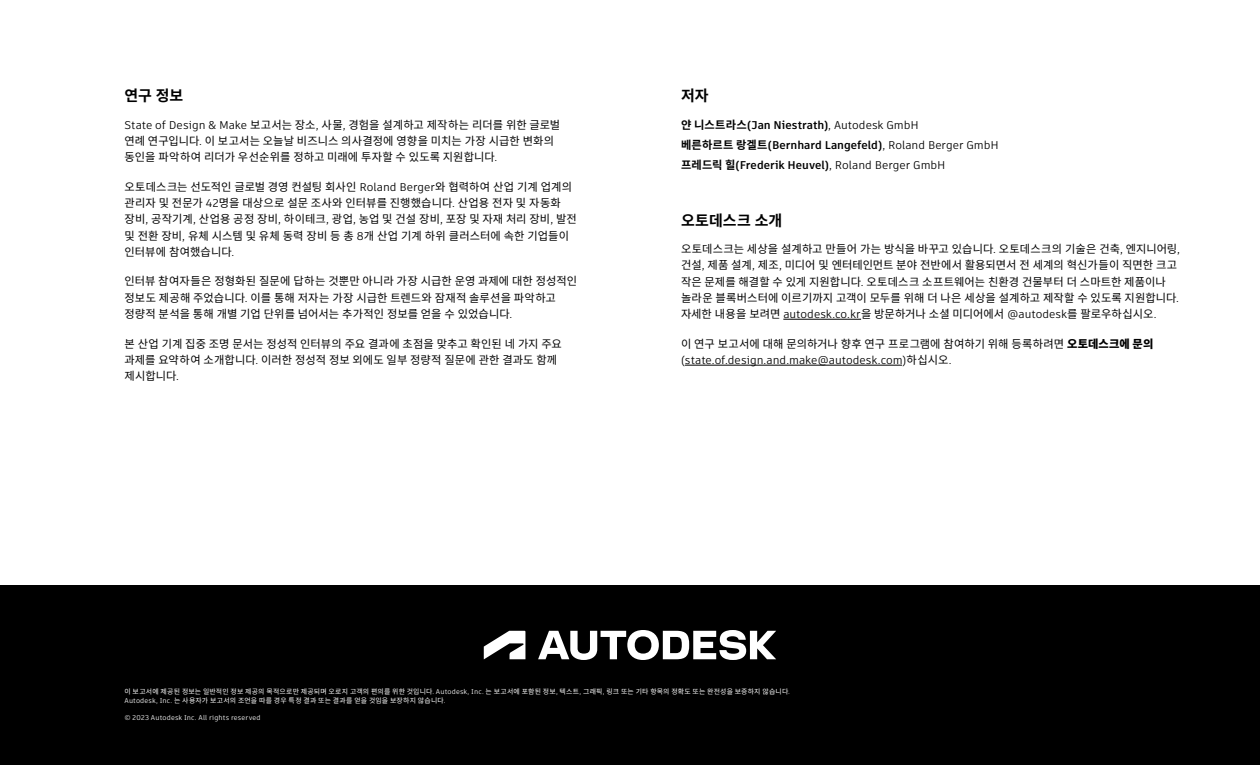
<style>
.page{position:relative;width:1260px;height:765px;background:#fff}
.page>*{position:absolute;margin:0;border:0;box-sizing:border-box;transform-origin:0 0}
.Subhead_level_1{font:700 15px "Noto Sans KR";letter-spacing:.005em;color:#000}
.Body_text{font:11.25px/16.2px "Noto Sans KR";letter-spacing:.005em;color:#000}
.Body_text-2{font:11.25px/16.2px "Artifakt Element";letter-spacing:-.005em;color:#000}
.Body_text-3{font:700 11.25px "Artifakt Element";color:#000}
.Tradegraph{font:6.88px/8.8px "Noto Sans KR";letter-spacing:.025em;color:#fff}
.Tradegraph-2{font:6.88px "Artifakt Element";letter-spacing:.025em;color:#fff}
.s1{font-family:"Artifakt Element"}
.s2{font-family:"Noto Sans KR"}
.s3{font-weight:400}
.s4{font-family:"Noto Sans KR";font-weight:700}
.s5{font-weight:700}
.s6{font-family:"Noto Sans KR";font-weight:900}
</style>
<div class="page">
<div style="left:0;top:585px;width:1260px;height:180px;background:#000"></div>
<hr style="left:783px;top:319px;width:78px;height:1px;background:#000">
<hr style="left:685px;top:365px;width:217px;height:1px;background:#000">
<svg style="left:538px;top:630px;width:238px;height:30px"></svg>
<svg style="left:484px;top:631px;width:41px;height:28px"></svg>
<p class="Subhead_level_1" style="left:124px;top:87px;width:60px">연구 정보</p>
<p class="Body_text" style="left:124px;top:117px;width:437px"><span class="s1">State of Design &amp; Make</span> 보고서는 장소<span class="s1">,</span> 사물<span class="s1">,</span> 경험을 설계하고 제작하는 리더를 위한 글로벌 연례 연구입니다<span class="s1">.</span> 이 보고서는 오늘날 비즈니스 의사결정에 영향을 미치는 가장 시급한 변화의 동인을 파악하여 리더가 우선순위를 정하고 미래에 투자할 수 있도록 지원합니다<span class="s1">.</span></p>
<p class="Body_text" style="left:124px;top:179px;width:454px">오토데스크는 선도적인 글로벌 경영 컨설팅 회사인 <span class="s1">Roland Berger</span>와 협력하여 산업 기계 업계의 관리자 및 전문가 <span class="s1">42</span>명을 대상으로 설문 조사와 인터뷰를 진행했습니다<span class="s1">.</span> 산업용 전자 및 자동화 장비<span class="s1">,</span> 공작기계<span class="s1">,</span> 산업용 공정 장비<span class="s1">,</span> 하이테크<span class="s1">,</span> 광업<span class="s1">,</span> 농업 및 건설 장비<span class="s1">,</span> 포장 및 자재 처리 장비<span class="s1">,</span> 발전 및 전환 장비<span class="s1">,</span> 유체 시스템 및 유체 동력 장비 등 총 <span class="s1">8</span>개 산업 기계 하위 클러스터에 속한 기업들이 인터뷰에 참여했습니다<span class="s1">.</span></p>
<p class="Body_text" style="left:124px;top:273px;width:454px">인터뷰 참여자들은 정형화된 질문에 답하는 것뿐만 아니라 가장 시급한 운영 과제에 대한 정성적인 정보도 제공해 주었습니다<span class="s1">.</span> 이를 통해 저자는 가장 시급한 트렌드와 잠재적 솔루션을 파악하고 정량적 분석을 통해 개별 기업 단위를 넘어서는 추가적인 정보를 얻을 수 있었습니다<span class="s1">.</span></p>
<p class="Body_text" style="left:124px;top:336px;width:439px">본 산업 기계 집중 조명 문서는 정성적 인터뷰의 주요 결과에 초점을 맞추고 확인된 네 가지 주요 과제를 요약하여 소개합니다<span class="s1">.</span> 이러한 정성적 정보 외에도 일부 정량적 질문에 관한 결과도 함께 제시합니다<span class="s1">.</span></p>
<p class="Subhead_level_1" style="left:681px;top:87px;width:29px">저자</p>
<p class="Body_text-3" style="left:681px;top:117px;width:239px"><span class="s2">얀 니스트라스</span>(Jan Niestrath)<span class="s3">, Autodesk GmbH</span></p>
<p class="Body_text-3" style="left:681px;top:137px;width:319px"><span class="s2">베른하르트 랑겔트</span>(Bernhard Langefeld)<span class="s3">, Roland Berger GmbH</span></p>
<p class="Body_text-2" style="left:681px;top:157px;width:266px"><span class="s4">프레드릭 힐</span><span class="s5">(Frederik Heuvel)</span>, Roland Berger GmbH</p>
<p class="Subhead_level_1" style="left:681px;top:212px;width:103px">오토데스크 소개</p>
<p class="Body_text" style="left:681px;top:241px;width:501px">오토데스크는 세상을 설계하고 만들어 가는 방식을 바꾸고 있습니다<span class="s1">.</span> 오토데스크의 기술은 건축<span class="s1">,</span> 엔지니어링<span class="s1">, </span>건설<span class="s1">,</span> 제품 설계<span class="s1">,</span> 제조<span class="s1">,</span> 미디어 및 엔터테인먼트 분야 전반에서 활용되면서 전 세계의 혁신가들이 직면한 크고 작은 문제를 해결할 수 있게 지원합니다<span class="s1">.</span> 오토데스크 소프트웨어는 친환경 건물부터 더 스마트한 제품이나 놀라운 블록버스터에 이르기까지 고객이 모두를 위해 더 나은 세상을 설계하고 제작할 수 있도록 지원합니다<span class="s1">. </span>자세한 내용을 보려면 <span class="s1">autodesk.co.kr</span>을 방문하거나 소셜 미디어에서 <span class="s1">@autodesk</span>를 팔로우하십시오<span class="s1">.</span></p>
<p class="Body_text-2" style="left:681px;top:336px;width:474px"><span class="s2">이 연구 보고서에 대해 문의하거나 향후 연구 프로그램에 참여하기 위해 등록하려면</span> <span class="s6">오토데스크에 문의 </span>(state.of.design.and.make@autodesk.com)<span class="s2">하십시오</span>.</p>
<p class="Tradegraph" style="left:124px;top:687px;width:667px">이 보고서에 제공된 정보는 일반적인 정보 제공의 목적으로만 제공되며 오로지 고객의 편의를 위한 것입니다<span class="s1">. Autodesk, Inc.</span> 는 보고서에 포함된 정보<span class="s1">,</span> 텍스트<span class="s1">,</span> 그래픽<span class="s1">,</span> 링크 또는 기타 항목의 정확도 또는 완전성을 보증하지 않습니다<span class="s1">.<br>Autodesk, Inc.</span> 는 사용자가 보고서의 조언을 따를 경우 특정 결과 또는 결과를 얻을 것임을 보장하지 않습니다<span class="s1">.</span></p>
<p class="Tradegraph-2" style="left:124px;top:713px;width:138px">© 2023 Autodesk Inc. All rights reserved</p>
</div>
